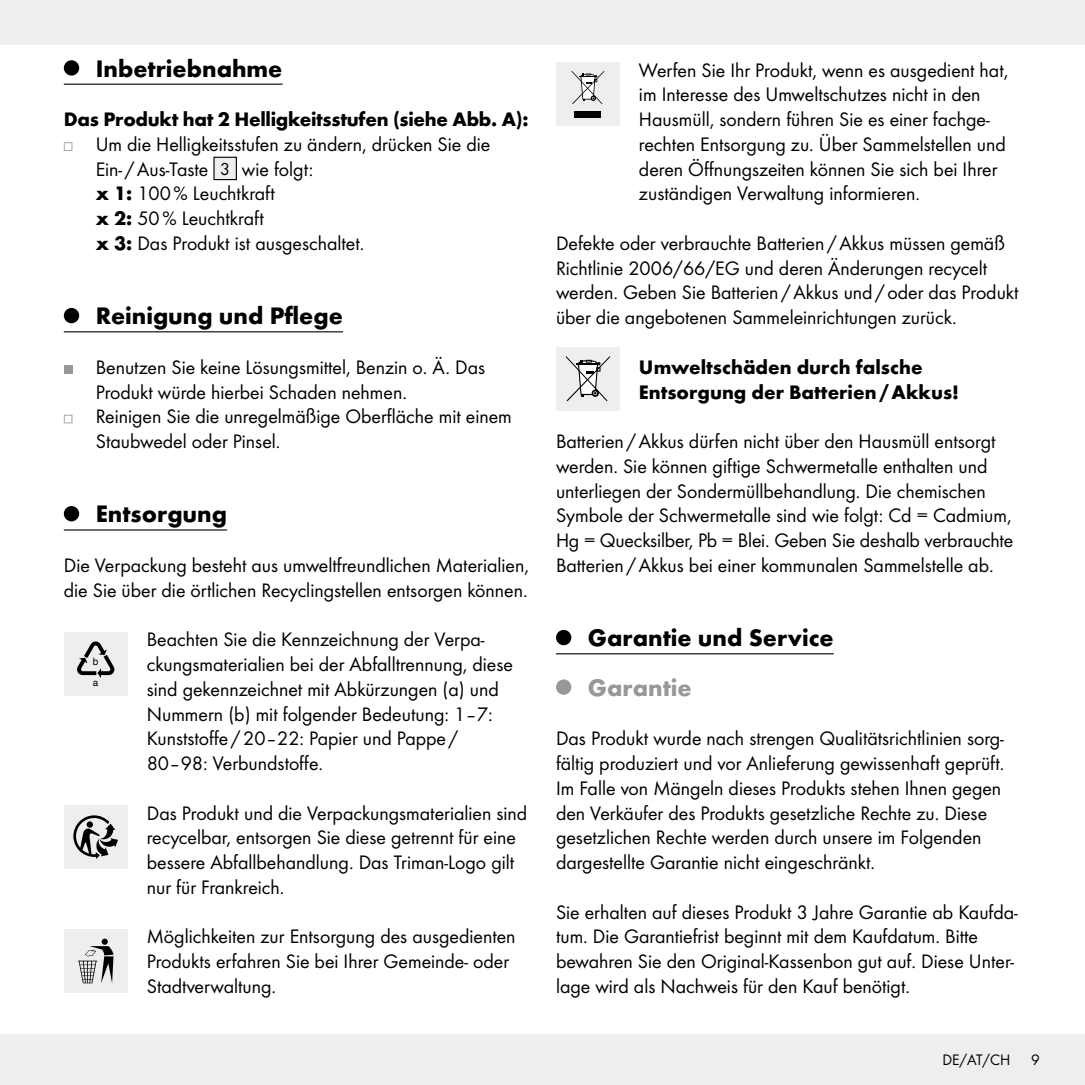
<style>
.page{position:relative;width:1085px;height:1085px;background:#fff}
.page>*{position:absolute;margin:0;border:0;box-sizing:border-box;transform-origin:0 0}
.t1{font:700 24.75px "Futura";color:#000}
.t2{font:700 24.75px "Futura";color:#97979c}
.t3{font:20.25px/24.8px "Futura Boo";color:#000}
.t4{font:700 20.25px/24.8px "Futura";color:#000}
.t5{font:15.75px "Futura Boo";color:#000}
.t6{font:10.12px "Helvetica";color:#000}
.t7{font:9.9px "Helvetica";color:#000}
.s1{font-size:18px}
.s2{font-family:"Futura";font-weight:700}
</style>
<div class="page">
<div style="left:0;top:1033px;width:1084px;height:51px;background:#eceeef"></div>
<div style="left:0;top:0;width:1084px;height:45px;background:#eceeef"></div>
<hr style="left:64px;top:84px;width:218px;height:1px;background:#000">
<hr style="left:64px;top:331px;width:279px;height:1px;background:#000">
<hr style="left:64px;top:529px;width:163px;height:1px;background:#000">
<div style="left:64px;top:60px;width:15px;height:16px;background:#000;border-radius:50%"></div>
<svg style="left:64px;top:142px;width:8px;height:9px"></svg>
<div style="left:214px;top:157px;width:22px;height:22px;background:#eceeef"></div>
<div style="left:213px;top:157px;width:24px;height:23px;border:1px solid #000"></div>
<div style="left:64px;top:308px;width:15px;height:15px;background:#000;border-radius:50%"></div>
<div style="left:64px;top:365px;width:8px;height:9px;background:#97979c"></div>
<svg style="left:64px;top:414px;width:8px;height:9px"></svg>
<div style="left:64px;top:506px;width:15px;height:15px;background:#000;border-radius:50%"></div>
<div style="left:64px;top:631px;width:64px;height:64px;background:#eceeef"></div>
<svg style="left:77px;top:641px;width:37px;height:37px"></svg>
<div style="left:64px;top:805px;width:64px;height:63px;background:#eceeef"></div>
<svg style="left:73px;top:815px;width:45px;height:43px"></svg>
<div style="left:64px;top:928px;width:64px;height:64px;background:#eceeef"></div>
<svg style="left:78px;top:938px;width:35px;height:45px"></svg>
<hr style="left:556px;top:653px;width:277px;height:1px;background:#000">
<div style="left:556px;top:62px;width:63px;height:64px;background:#eceeef"></div>
<div style="left:574px;top:111px;width:27px;height:7px;background:#000"></div>
<svg style="left:571px;top:71px;width:33px;height:33px"></svg>
<div style="left:556px;top:346px;width:63px;height:64px;background:#eceeef"></div>
<svg style="left:566px;top:356px;width:43px;height:45px"></svg>
<div style="left:556px;top:629px;width:15px;height:16px;background:#000;border-radius:50%"></div>
<div style="left:556px;top:679px;width:15px;height:15px;background:#97979c;border-radius:50%"></div>
<p class="t1" style="left:96px;top:53px;width:188px">Inbetriebnahme</p>
<p class="t4" style="left:64px;top:107px;width:466px">Das Produkt hat 2 Helligkeitsstufen (siehe Abb. A):</p>
<p class="t3" style="left:96px;top:132px;width:396px">Um die Helligkeitsstufen zu ändern, drücken Sie die<br>Ein- /Aus-Taste <span class="s1">3</span> wie folgt:<br><span class="s2">x 1:</span> 100% Leuchtkraft<br><span class="s2">x 2:</span> 50% Leuchtkraft<br><span class="s2">x 3:</span> Das Produkt ist ausgeschaltet.</p>
<p class="t1" style="left:96px;top:300px;width:249px">Reinigung und Pflege</p>
<p class="t3" style="left:96px;top:354px;width:417px">Benutzen Sie keine Lösungsmittel, Benzin o. Ä. Das Produkt würde hierbei Schaden nehmen.<br>Reinigen Sie die unregelmäßige Oberfläche mit einem Staubwedel oder Pinsel.</p>
<p class="t1" style="left:96px;top:498px;width:133px">Entsorgung</p>
<p class="t3" style="left:64px;top:552px;width:466px">Die Verpackung besteht aus umweltfreundlichen Materialien, die Sie über die örtlichen Recyclingstellen entsorgen können.</p>
<p class="t6" style="left:93px;top:653px;width:7px">b</p>
<p class="t7" style="left:93px;top:674px;width:7px">a</p>
<p class="t3" style="left:147px;top:627px;width:367px">Beachten Sie die Kennzeichnung der Verpa&shy;ckungsmaterialien bei der Abfalltrennung, diese sind gekennzeichnet mit Abkürzungen (a) und Nummern (b) mit folgender Bedeutung: 1–7:<br>Kunststoffe /20–22: Papier und Pappe / 80–98: Verbundstoffe.</p>
<p class="t3" style="left:147px;top:800px;width:382px">Das Produkt und die Verpackungsmaterialien sind recycelbar, entsorgen Sie diese getrennt für eine bessere Abfallbehandlung. Das Triman-Logo gilt nur für Frankreich.</p>
<p class="t3" style="left:147px;top:924px;width:370px">Möglichkeiten zur Entsorgung des ausgedienten<br>Produkts erfahren Sie bei Ihrer Gemeinde- oder<br>Stadtverwaltung.</p>
<p class="t3" style="left:639px;top:57px;width:371px">Werfen Sie Ihr Produkt, wenn es ausgedient hat, im Interesse des Umweltschutzes nicht in den Hausmüll, sondern führen Sie es einer fachge&shy;rechten Entsorgung zu. Über Sammelstellen und deren Öffnungszeiten können Sie sich bei Ihrer zuständigen Verwaltung informieren.</p>
<p class="t3" style="left:556px;top:231px;width:464px">Defekte oder verbrauchte Batterien /Akkus müssen gemäß Richtlinie 2006/66/EG und deren Änderungen recycelt werden. Geben Sie Batterien /Akkus und/oder das Produkt über die angebotenen Sammeleinrichtungen zurück.</p>
<p class="t4" style="left:639px;top:354px;width:321px">Umweltschäden durch falsche<br>Entsorgung der Batterien/Akkus!</p>
<p class="t3" style="left:556px;top:429px;width:459px">Batterien /Akkus dürfen nicht über den Hausmüll entsorgt werden. Sie können giftige Schwermetalle enthalten und unterliegen der Sondermüllbehandlung. Die chemischen Symbole der Schwermetalle sind wie folgt: Cd = Cadmium, Hg = Quecksilber, Pb = Blei. Geben Sie deshalb verbrauchte Batterien /Akkus bei einer kommunalen Sammelstelle ab.</p>
<p class="t1" style="left:588px;top:622px;width:247px">Garantie und Service</p>
<p class="t2" style="left:588px;top:672px;width:105px">Garantie</p>
<p class="t3" style="left:556px;top:726px;width:450px">Das Produkt wurde nach strengen Qualitätsrichtlinien sorg&shy;fältig produziert und vor Anlieferung gewissenhaft geprüft.<br>Im Falle von Mängeln dieses Produkts stehen Ihnen gegen den Verkäufer des Produkts gesetzliche Rechte zu. Diese gesetzlichen Rechte werden durch unsere im Folgenden dargestellte Garantie nicht eingeschränkt.</p>
<p class="t3" style="left:556px;top:899px;width:463px">Sie erhalten auf dieses Produkt 3 Jahre Garantie ab Kaufda&shy;tum. Die Garantiefrist beginnt mit dem Kaufdatum. Bitte bewahren Sie den Original-Kassenbon gut auf. Diese Unter&shy;lage wird als Nachweis für den Kauf benötigt.</p>
<p class="t5" style="left:942px;top:1050px;width:70px">DE/AT/CH</p>
<p class="t5" style="left:1031px;top:1050px;width:10px">9</p>
</div>
